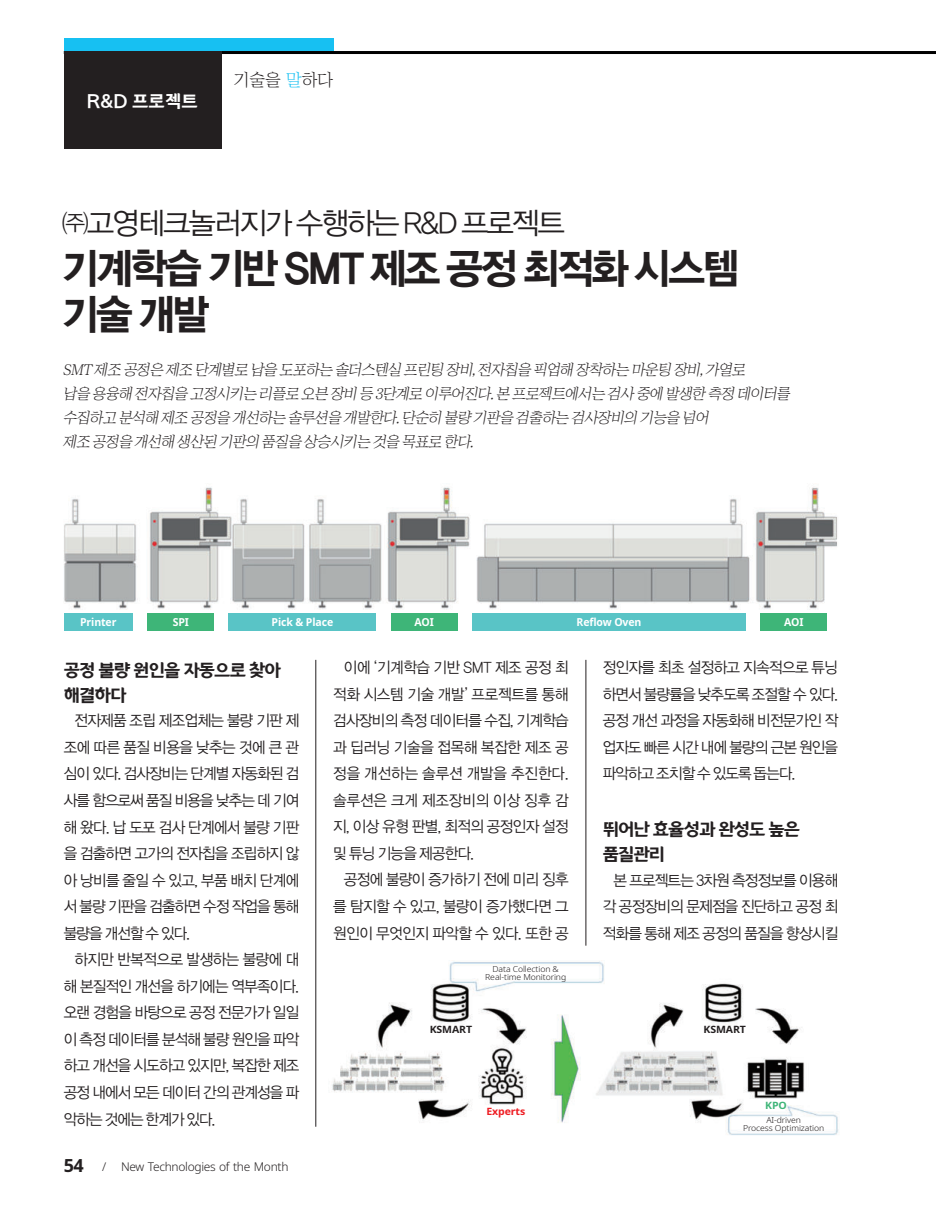
<style>
.page{position:relative;width:936px;height:1212px;background:#fff}
.page>*{position:absolute;margin:0;border:0;box-sizing:border-box;transform-origin:0 0}
.t1{font:42px/46.5px "YDVYGO Std 15";letter-spacing:-.055em;color:#231f20;scale:.95 1}
.t2{font:30px "YDVYGO Std 12";letter-spacing:-.055em;color:#231f20}
.t3{font:19.5px/25px "Yi Sun Shin Dotum B";letter-spacing:-.05em;color:#231f20}
.t4{font:19.5px "Yi Sun Shin Dotum B";color:#fff}
.t5{font:17.25px "Chosunilbo NM";color:#231f20}
.t6{font:15.45px/26.5px "YDVYGO Std 12";letter-spacing:-.05em;color:#231f20;text-align:justify;scale:.95 1}
.t7{font:italic 15px/24px "Chosunilbo NM";color:#231f20}
.t8{font:300 12px "Noto Sans";letter-spacing:-.025em;color:#231f20}
.t9{font:700 10.95px "Noto Sans";letter-spacing:-.01em;color:#fff;scale:.96 1}
.t10{font:700 10.05px "Noto Sans";letter-spacing:-.01em;color:#231f20;scale:1.05 1}
.t11{font:700 10.05px "Noto Sans";letter-spacing:-.01em;color:#ee1d23;scale:1.05 1}
.t12{font:700 10.05px "Noto Sans";color:#3eb578;scale:1.05 1}
.t13{font:300 8.25px/8.2px "Noto Sans";letter-spacing:-.01em;color:#231f20;text-align:center;scale:1.05 1}
.s1{color:#17c0f2}
.s2{font-weight:700;font-size:18px}
</style>
<div class="page">
<hr style="left:64px;top:51px;width:871px;height:3px;background:#000">
<div style="left:64px;top:38px;width:269px;height:13px;background:#17c0f2"></div>
<div style="left:64px;top:51px;width:157px;height:98px;background:#231f20"></div>
<hr style="left:315px;top:660px;width:1px;height:467px;background:#231f20">
<hr style="left:585px;top:660px;width:1px;height:286px;background:#231f20">
<img style="left:332px;top:961px;width:507px;height:174px">
<img style="left:64px;top:487px;width:773px;height:123px">
<div style="left:64px;top:613px;width:69px;height:17px;background:#59c4c6"></div>
<div style="left:229px;top:613px;width:147px;height:17px;background:#59c4c6"></div>
<div style="left:472px;top:613px;width:273px;height:17px;background:#59c4c6"></div>
<div style="left:148px;top:613px;width:66px;height:17px;background:#3eb578"></div>
<div style="left:391px;top:613px;width:66px;height:17px;background:#3eb578"></div>
<div style="left:760px;top:613px;width:67px;height:17px;background:#3eb578"></div>
<p class="t4" style="left:87px;top:91px;width:112px">R&amp;D 프로젝트</p>
<p class="t5" style="left:234px;top:71px;width:101px">기술을 <span class="s1">말</span>하다</p>
<h2 class="t2" style="left:62px;top:208px;width:504px">㈜고영테크놀러지가 수행하는 R&amp;D 프로젝트</h2>
<h1 class="t1" style="left:62px;top:247px;width:715px">기계학습 기반 SmT 제조 공정 최적화 시스템 기술 개발</h1>
<p class="t7" style="left:63px;top:358px;width:731px">SMT 제조 공정은 제조 단계별로 납을 도포하는 솔더스텐실 프린팅 장비,전자칩을 픽업해 장착하는 마운팅 장비,가열로<br>납을 용융해 전자칩을 고정시키는 리플로 오븐 장비 등 3단계로 이루어진다.본 프로젝트에서 는 검사 중에 발생한 측정 데이터를 수집하고 분석해 제조 공정을 개선하는 솔루션을 개발한다.단순히 불량 기판을 검출하는 검사장비의 기능을 넘어<br>제조 공정을 개선해 생산된 기판의 품질을 상승시키는 것을 목표로 한다.</p>
<p class="t9" style="left:80px;top:617px;width:39px">Printer</p>
<p class="t9" style="left:173px;top:617px;width:18px">SPI</p>
<p class="t9" style="left:271px;top:617px;width:66px">Pick &amp; Place</p>
<p class="t9" style="left:414px;top:617px;width:22px">AOI</p>
<p class="t9" style="left:576px;top:614px;width:69px">Reflow Oven</p>
<p class="t9" style="left:784px;top:617px;width:22px">AOI</p>
<p class="t3" style="left:64px;top:657px;width:218px">공정 불량 원인을 자동으로 찾아 해결하다</p>
<p class="t6" style="left:64px;top:708px;width:249px;text-indent:11px">전자제품 조립 제조업체는 불량 기판 제 조에 따른 품질 비용을 낮추는 것에 큰 관 심이 있다. 검사장비는 단계별 자동화된 검 사를 함으로써 품질 비용을 낮추는 데 기여 해 왔다. 납 도포 검사 단계에서 불량 기판 을 검출하면 고가의 전자칩을 조립하지 않 아 낭비를 줄일 수 있고, 부품 배치 단계에 서 불량 기판을 검출하면 수정 작업을 통해 불량을 개선할 수 있다.</p>
<p class="t6" style="left:64px;top:946px;width:249px;text-indent:11px">하지만 반복적으로 발생하는 불량에 대 해 본질적인 개선을 하기에는 역부족이다. 오랜 경험을 바탕으로 공정 전문가가 일일 이 측정 데이터를 분석해 불량 원인을 파악 하고 개선을 시도하고 있지만, 복잡한 제조 공정 내에서 모든 데이터 간의 관계성을 파 악하는 것에는 한계가 있다.</p>
<p class="t8" style="left:64px;top:1161px;width:226px"><span class="s2">54</span> / New Technologies of the Month</p>
<p class="t6" style="left:333px;top:654px;width:249px;text-indent:11px">이에 ‘기계학습 기반 SMT 제조 공정 최 적화 시스템 기술 개발’ 프로젝트를 통해 검사장비의 측정 데이터를 수집, 기계학습 과 딥러닝 기술을 접목해 복잡한 제조 공 정을 개선하는 솔루션 개발을 추진한다. 솔루션은 크게 제조장비의 이상 징후 감 지, 이상 유형 판별, 최적의 공정인자 설정 및 튜닝 기능을 제공한다.</p>
<p class="t6" style="left:333px;top:867px;width:249px;text-indent:11px">공정에 불량이 증가하기 전에 미리 징후 를 탐지할 수 있고, 불량이 증가했다면 그 원인이 무엇인지 파악할 수 있다. 또한 공</p>
<p class="t13" style="left:485px;top:965px;width:79px">Data Collection &amp;<br>Real-time Monitoring</p>
<p class="t10" style="left:429px;top:1026px;width:42px">KSMART</p>
<p class="t11" style="left:486px;top:1107px;width:38px">Experts</p>
<p class="t6" style="left:602px;top:654px;width:249px">정인자를 최초 설정하고 지속적으로 튜닝 하면서 불량률을 낮추도록 조절할 수 있다. 공정 개선 과정을 자동화해 비전문가인 작 업자도 빠른 시간 내에 불량의 근본 원인을 파악하고 조치할 수 있도록 돕는다.</p>
<p class="t3" style="left:602px;top:816px;width:199px">뛰어난 효율성과 완성도 높은 품질관리</p>
<p class="t6" style="left:602px;top:867px;width:249px;text-indent:11px">본 프로젝트는 3차원 측정정보를 이용해 각 공정장비의 문제점을 진단하고 공정 최 적화를 통해 제조 공정의 품질을 향상시킬</p>
<p class="t10" style="left:703px;top:1026px;width:42px">KSMART</p>
<p class="t12" style="left:765px;top:1101px;width:22px">KPO</p>
<p class="t13" style="left:743px;top:1117px;width:79px">AI-driven<br>Process Optimization</p>
</div>
